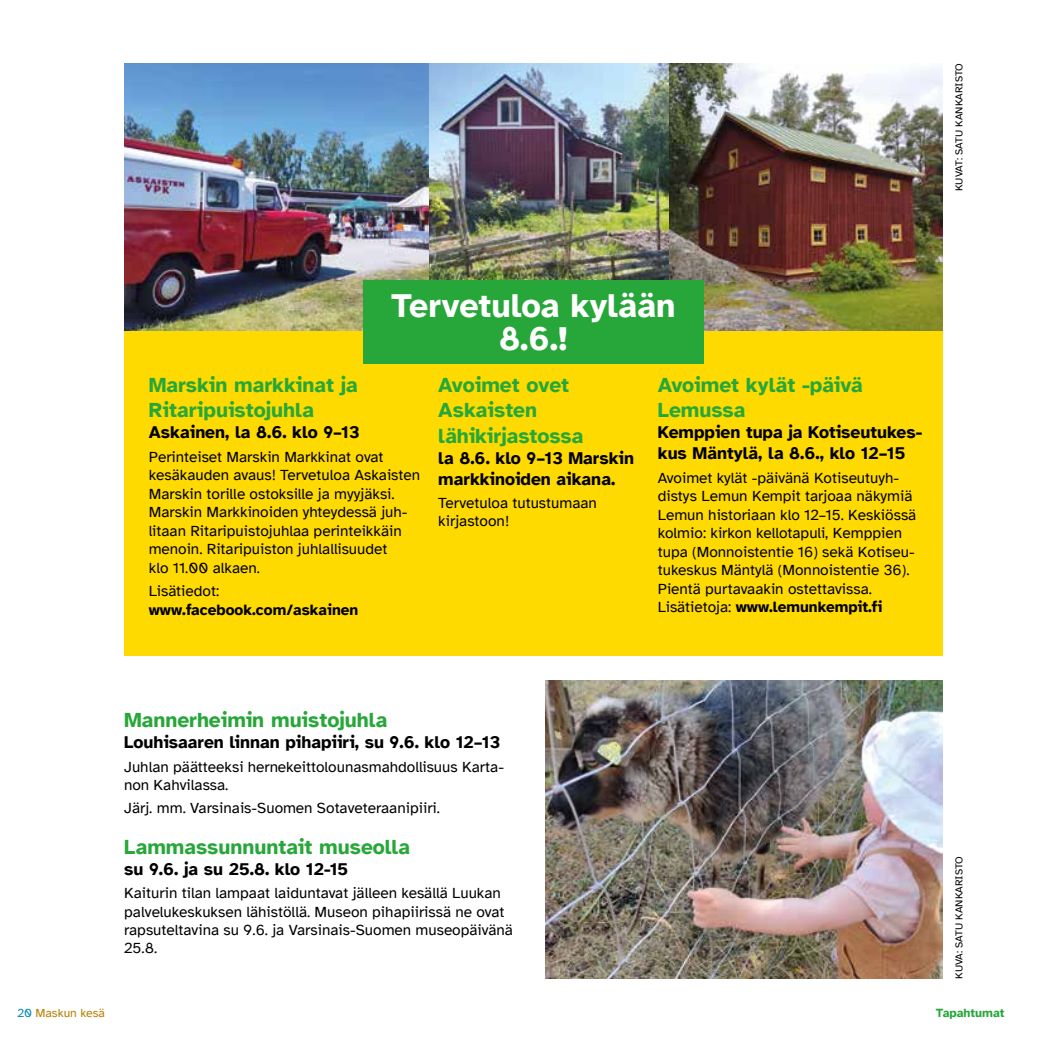
<style>
.page{position:relative;width:1042px;height:1042px;background:#fff}
.page>*{position:absolute;margin:0;border:0;box-sizing:border-box;transform-origin:0 0}
.t1{font:700 33.95px/33.2px "Atkinson Hyperlegible";color:#fff;text-align:center}
.t2{font:700 21px/25.2px "Atkinson Hyperlegible";color:#27a739}
.t3{font:700 17.5px/21px "Atkinson Hyperlegible";color:#000}
.t4{font:15.4px/18.6px "Atkinson Hyperlegible";color:#000}
.t5{font:700 15.4px "Atkinson Hyperlegible";color:#000}
.t6{font:12.25px "Atkinson Hyperlegible";color:#b78000}
.t7{font:700 12.25px "Atkinson Hyperlegible";color:#27a739}
.t8{font:10.5px "Atkinson Hyperlegible";color:#000}
.s1{font-weight:700}
.s2{color:#0085b0}
</style>
<div class="page">
<img style="left:428px;top:63px;width:242px;height:217px">
<img style="left:670px;top:63px;width:273px;height:268px">
<img style="left:124px;top:63px;width:304px;height:268px">
<div style="left:124px;top:331px;width:819px;height:324px;background:#ffda00"></div>
<div style="left:363px;top:280px;width:341px;height:83px;background:#27a739"></div>
<img style="left:546px;top:680px;width:397px;height:299px">
<p class="t8" style="left:953px;top:191px;width:130px;rotate:-90deg">KUVAT: SATU KANKARISTO</p>
<h1 class="t1" style="left:391px;top:288px;width:286px">Tervetuloa kylään<br>8.6.!</h1>
<h2 class="t2" style="left:149px;top:372px;width:210px">Marskin markkinat ja<br>Ritaripuistojuhla</h2>
<p class="t3" style="left:149px;top:422px;width:212px">Askainen, la 8.6. klo 9–13</p>
<p class="t4" style="left:149px;top:447px;width:273px">Perinteiset Marskin Markkinat ovat kesäkauden avaus! Tervetuloa Askaisten Marskin torille ostoksille ja myyjäksi.<br>Marskin Markkinoiden yhteydessä juh&shy;litaan Ritaripuistojuhlaa perinteikkäin menoin. Ritaripuiston juhlallisuudet<br>klo 11.00 alkaen.</p>
<p class="t4" style="left:149px;top:582px;width:72px">Lisätiedot:</p>
<p class="t5" style="left:149px;top:600px;width:211px">www.facebook.com/askainen</p>
<h2 class="t2" style="left:438px;top:372px;width:147px">Avoimet ovet<br>Askaisten lähikirjastossa</h2>
<p class="t3" style="left:438px;top:447px;width:197px">la 8.6. klo 9–13 Marskin markkinoiden aikana.</p>
<p class="t4" style="left:438px;top:494px;width:160px">Tervetuloa tutustumaan kirjastoon!</p>
<h2 class="t2" style="left:658px;top:372px;width:206px">Avoimet kylät -päivä<br>Lemussa</h2>
<p class="t3" style="left:658px;top:422px;width:266px">Kemppien tupa ja Kotiseutukes&shy;kus Mäntylä, la 8.6., klo 12–15</p>
<p class="t4" style="left:658px;top:468px;width:260px">Avoimet kylät -päivänä Kotiseutuyh&shy;distys Lemun Kempit tarjoaa näkymiä Lemun historiaan klo 12–15. Keskiössä kolmio: kirkon kellotapuli, Kemppien tupa (Monnoistentie 16) sekä Kotiseu&shy;tukeskus Mäntylä (Monnoistentie 36).<br>Pientä purtavaakin ostettavissa.<br>Lisätietoja: <span class="s1">www.lemunkempit.fi</span></p>
<h2 class="t2" style="left:124px;top:707px;width:265px">Mannerheimin muistojuhla</h2>
<p class="t3" style="left:124px;top:732px;width:377px">Louhisaaren linnan pihapiiri, su 9.6. klo 12–13</p>
<p class="t4" style="left:124px;top:757px;width:381px">Juhlan päätteeksi hernekeittolounasmahdollisuus Karta&shy;non Kahvilassa.</p>
<p class="t4" style="left:124px;top:799px;width:317px">Järj. mm. Varsinais-Suomen Sotaveteraanipiiri.</p>
<h2 class="t2" style="left:124px;top:834px;width:287px">Lammassunnuntait museolla</h2>
<p class="t3" style="left:124px;top:858px;width:226px">su 9.6. ja su 25.8. klo 12-15</p>
<p class="t4" style="left:124px;top:884px;width:390px">Kaiturin tilan lampaat laiduntavat jälleen kesällä Luukan palvelukeskuksen lähistöllä. Museon pihapiirissä ne ovat rapsuteltavina su 9.6. ja Varsinais-Suomen museopäivänä 25.8.</p>
<p class="t8" style="left:953px;top:979px;width:124px;rotate:-90deg">KUVA: SATU KANKARISTO</p>
<p class="t6" style="left:17px;top:1006px;width:89px"><span class="s2">20</span> Maskun kesä</p>
<p class="t7" style="left:936px;top:1005px;width:70px">Tapahtumat</p>
</div>
